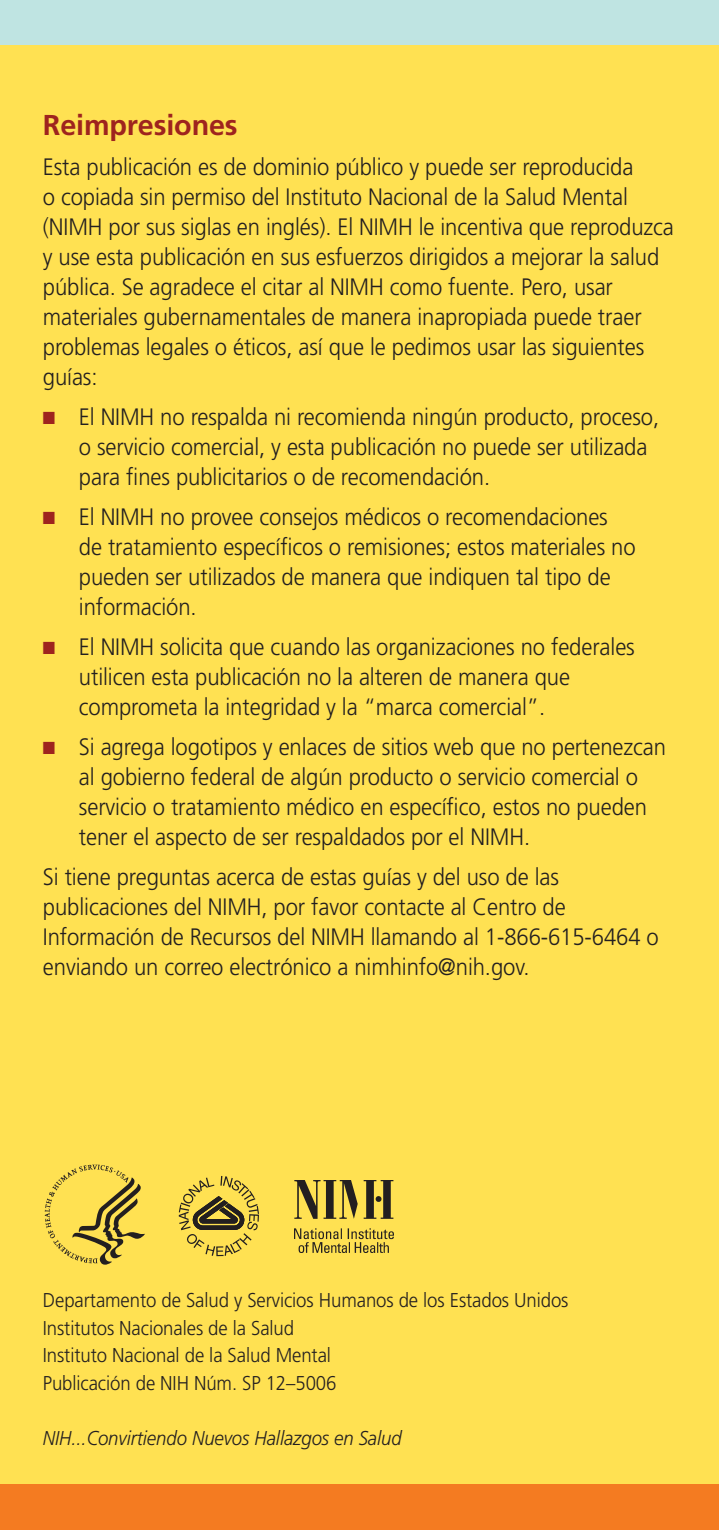
<style>
.page{position:relative;width:719px;height:1530px;background:#fff}
.page>*{position:absolute;margin:0;border:0;box-sizing:border-box;transform-origin:0 0}
.t1{font:700 28.75px "Frutiger";letter-spacing:-.005em;color:#9e241e}
.t2{font:300 23.75px/30px "Frutiger";letter-spacing:-.005em;color:#231f20;scale:.93 1}
.t3{font:300 20px/27.5px "Frutiger";letter-spacing:-.005em;color:#231f20;scale:.93 1}
.t4{font:italic 300 20px "Frutiger";letter-spacing:-.005em;color:#231f20;scale:.93 1}
.t5{font:17.5px "Zapf Dingbats";color:#9e241e;scale:.93 1}
</style>
<div class="page">
<div style="left:0;top:45px;width:719px;height:1440px;background:#ffe152"></div>
<div style="left:0;top:0;width:719px;height:45px;background:#bfe4e2"></div>
<div style="left:0;top:1485px;width:719px;height:45px;background:#f47b21"></div>
<svg style="left:45px;top:1165px;width:100px;height:100px"></svg>
<svg style="left:179px;top:1176px;width:80px;height:80px"></svg>
<img style="left:295px;top:1180px;width:98px;height:72px">
<h2 class="t1" style="left:43px;top:108px;width:196px">Reimpresiones</h2>
<p class="t2" style="left:43px;top:152px;width:680px">Esta publicación es de dominio público y puede ser reproducida<br>o copiada sin permiso del Instituto Nacional de la Salud Mental (NIMH por sus siglas en inglés). El NIMH le incentiva que reproduzca y use esta publicación en sus esfuerzos dirigidos a mejorar la salud pública. Se agradece el citar al NIMH como fuente. Pero, usar materiales gubernamentales de manera inapropiada puede traer problemas legales o éticos, así que le pedimos usar las siguientes guías:</p>
<p class="t2" style="left:79px;top:402px;width:625px">El NIMH no respalda ni recomienda ningún producto, proceso, o servicio comercial, y esta publicación no puede ser utilizada para fines publicitarios o de recomendación.</p>
<p class="t2" style="left:79px;top:502px;width:600px">El NIMH no provee consejos médicos o recomendaciones de tratamiento específicos o remisiones; estos materiales no pueden ser utilizados de manera que indiquen tal tipo de información.</p>
<p class="t2" style="left:79px;top:632px;width:599px">El NIMH solicita que cuando las organizaciones no federales utilicen esta publicación no la alteren de manera que comprometa la integridad y la “marca comercial”.</p>
<p class="t2" style="left:79px;top:732px;width:633px">Si agrega logotipos y enlaces de sitios web que no pertenezcan al gobierno federal de algún producto o servicio comercial o servicio o tratamiento médico en específico, estos no pueden tener el aspecto de ser respaldados por el NIMH.</p>
<p class="t2" style="left:43px;top:862px;width:664px">Si tiene preguntas acerca de estas guías y del uso de las publicaciones del NIMH, por favor contacte al Centro de Información de Recursos del NIMH llamando al 1-866-615-6464 o enviando un correo electrónico a nimhinfo@nih.gov.</p>
<p class="t5" style="left:43px;top:409px;width:15px">■</p>
<p class="t5" style="left:43px;top:509px;width:15px">■</p>
<p class="t5" style="left:43px;top:639px;width:15px">■</p>
<p class="t5" style="left:43px;top:739px;width:15px">■</p>
<p class="t3" style="left:43px;top:1286px;width:567px">Departamento de Salud y Servicios Humanos de los Estados Unidos Institutos Nacionales de la Salud<br>Instituto Nacional de la Salud Mental<br>Publicación de NIH Núm. SP 12–5006</p>
<p class="t4" style="left:43px;top:1426px;width:387px">NIH...Convirtiendo Nuevos Hallazgos en Salud</p>
</div>
